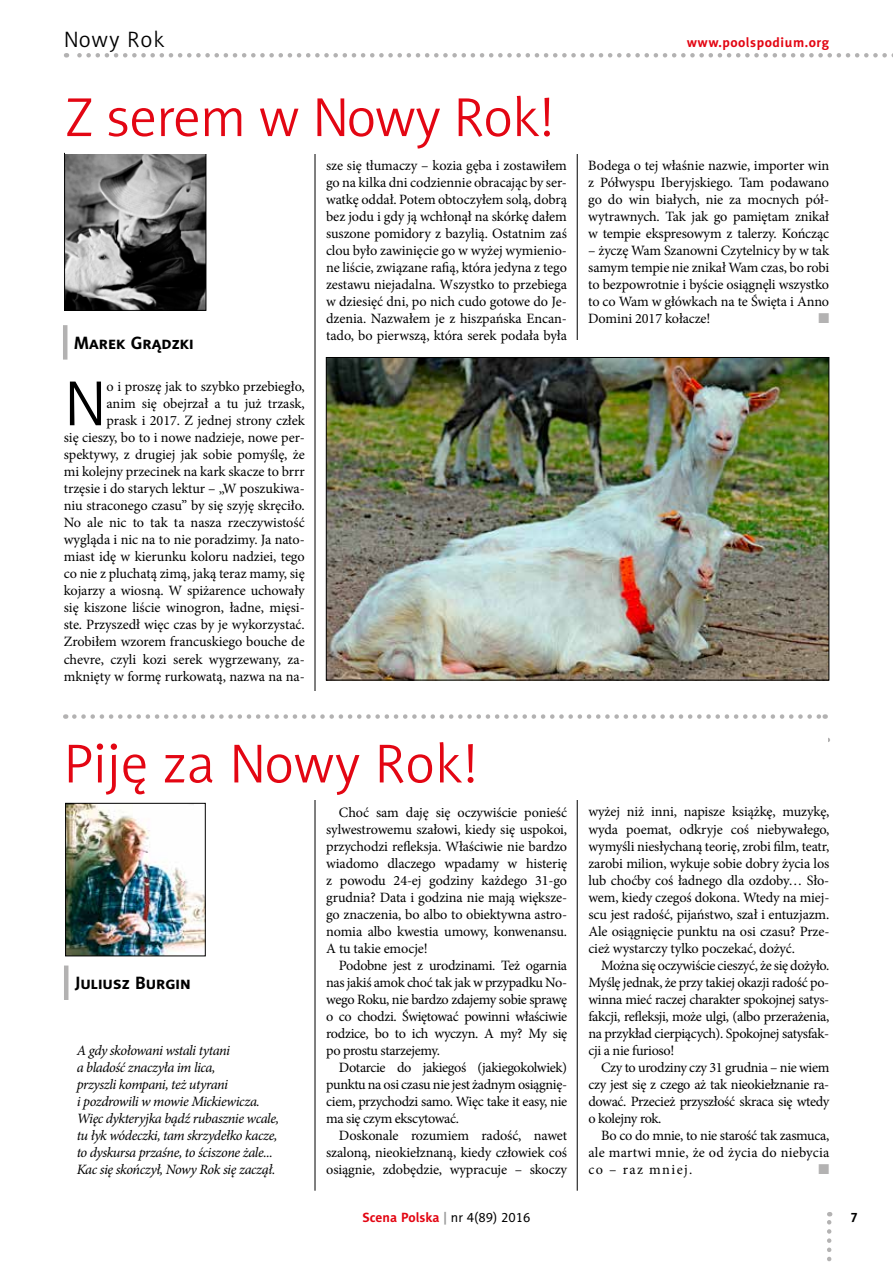
<style>
.page{position:relative;width:893px;height:1263px;background:#fff}
.page>*{position:absolute;margin:0;border:0;box-sizing:border-box;transform-origin:0 0}
.t1{font:64.35px "Naomi Sans EFN Light";color:#000}
.t2{font:55.5px "Naomi Sans EFN Light";letter-spacing:-.015em;color:#e30613}
.t3{font:22.5px "Naomi Sans EFN Light";letter-spacing:.04em;color:#000}
.t4{font:700 18px "Naomi Sans EFN";color:#000}
.t5{font:14.25px/17px "Minion Pro";letter-spacing:-.01em;color:#000;text-align:justify}
.t6{font:italic 14.25px/17px "Minion Pro";letter-spacing:-.03em;color:#000}
.t7{font:14.25px "Zapf Dingbats ITC";color:#b3b2b2}
.t8{font:700 13.5px "Naomi Sans EFN";color:#e30613}
.t9{font:700 13.5px "Naomi Sans EFN";letter-spacing:.04em;color:#e30613}
.t10{font:700 13.5px "Naomi Sans EFN";color:#000}
.s1{color:#9d9d9c}
.s2{font-weight:400;color:#000}
</style>
<div class="page">
<svg style="left:827px;top:1212px;width:4px;height:50px"></svg>
<hr style="left:315px;top:85px;width:1px;height:1106px;background:#000">
<hr style="left:577px;top:85px;width:1px;height:1106px;background:#000">
<svg style="left:66px;top:53px;width:827px;height:5px"></svg>
<div style="left:326px;top:340px;width:503px;height:351px;background:#fff"></div>
<hr style="left:63px;top:325px;width:4px;height:35px;background:#b3b2b2">
<img style="left:66px;top:155px;width:138px;height:154px">
<div style="left:64px;top:153px;width:142px;height:158px;border:1px solid #000"></div>
<div style="left:63px;top:691px;width:764px;height:40px;background:#fff"></div>
<svg style="left:74px;top:714px;width:752px;height:5px"></svg>
<div style="left:65px;top:85px;width:764px;height:68px;background:#fff"></div>
<img style="left:328px;top:359px;width:499px;height:319px">
<div style="left:326px;top:357px;width:503px;height:323px;border:1px solid #000"></div>
<hr style="left:64px;top:965px;width:4px;height:35px;background:#b3b2b2">
<img style="left:67px;top:805px;width:137px;height:149px">
<div style="left:65px;top:803px;width:141px;height:153px;border:1px solid #000"></div>
<div style="left:64px;top:731px;width:764px;height:68px;background:#fff"></div>
<h3 class="t3" style="left:64px;top:26px;width:103px">Nowy Rok</h3>
<h2 class="t2" style="left:65px;top:86px;width:491px">Z serem w Nowy Rok!</h2>
<p class="t4" style="left:74px;top:332px;width:122px">Marek Grądzki</p>
<p class="t5" style="left:64px;top:378px;width:242px;text-align:right">o i proszę jak to szybko przebiegło,<br>anim się obejrzał a tu już trzask,<br>prask i 2017. Z jednej strony człek<br>się cieszy, bo to i nowe nadzieje, nowe per&shy;spektywy, z drugiej jak sobie pomyślę, że mi kolejny przecinek na kark skacze to brrr trzęsie i do starych lektur – „W poszukiwa&shy;niu straconego czasu” by się szyję skręciło.<br>No ale nic to tak ta nasza rzeczywistość wygląda i nic na to nie poradzimy. Ja nato&shy;miast idę w kierunku koloru nadziei, tego co nie z pluchatą zimą, jaką teraz mamy, się kojarzy a wiosną. W spiżarence uchowały się kiszone liście winogron, ładne, mięsi&shy;ste. Przyszedł więc czas by je wykorzystać.<br>Zrobiłem wzorem francuskiego bouche de chevre, czyli kozi serek wygrzewany, za&shy;mknięty w formę rurkowatą, nazwa na na-</p>
<h1 class="t1" style="left:64px;top:367px;width:45px">N</h1>
<p class="t5" style="left:326px;top:157px;width:242px">sze się tłumaczy – kozia gęba i zostawiłem go na kilka dni codziennie obracając by ser&shy;watkę oddał. Potem obtoczyłem solą, dobrą bez jodu i gdy ją wchłonął na skórkę dałem suszone pomidory z bazylią. Ostatnim zaś clou było zawinięcie go w wyżej wymienio&shy;ne liście, związane rafią, która jedyna z tego zestawu niejadalna. Wszystko to przebiega w dziesięć dni, po nich cudo gotowe do Je&shy;dzenia. Nazwałem je z hiszpańska Encan&shy;tado, bo pierwszą, która serek podała była</p>
<p class="t9" style="left:687px;top:34px;width:144px">www.poolspodium.org</p>
<p class="t5" style="left:588px;top:157px;width:242px">Bodega o tej właśnie nazwie, importer win z Półwyspu Iberyjskiego. Tam podawano go do win białych, nie za mocnych pół&shy;wytrawnych. Tak jak go pamiętam znikał w tempie ekspresowym z talerzy. Kończąc</p>
<p class="t5" style="left:588px;top:242px;width:242px">– życzę Wam Szanowni Czytelnicy by w tak samym tempie nie znikał Wam czas, bo robi to bezpowrotnie i byście osiągnęli wszystko to co Wam w główkach na te Święta i Anno Domini 2017 kołacze!</p>
<p class="t7" style="left:818px;top:312px;width:12px">■</p>
<h2 class="t2" style="left:64px;top:732px;width:416px">Piję za Nowy Rok!</h2>
<p class="t4" style="left:75px;top:972px;width:118px">Juliusz Burgin</p>
<p class="t6" style="left:77px;top:1041px;width:204px">A gdy skołowani wstali tytani<br>a bladość znaczyła im lica,<br>przyszli kompani, też utyrani<br>i pozdrowili w mowie Mickiewicza.<br>Więc dykteryjka bądź rubasznie wcale, tu łyk wódeczki, tam skrzydełko kacze, to dyskursa przaśne, to ściszone żale...<br>Kac się skończył, Nowy Rok się zaczął.</p>
<p class="t5" style="left:326px;top:803px;width:242px;text-indent:13px">Choć sam daję się oczywiście ponieść sylwestrowemu szałowi, kiedy się uspokoi, przychodzi refleksja. Właściwie nie bardzo wiadomo dlaczego wpadamy w histerię z powodu 24-ej godziny każdego 31-go grudnia? Data i godzina nie mają większe&shy;go znaczenia, bo albo to obiektywna astro&shy;nomia albo kwestia umowy, konwenansu.<br>A tu takie emocje!</p>
<p class="t5" style="left:326px;top:957px;width:242px;text-indent:13px">Podobne jest z urodzinami. Też ogarnia nas jakiś amok choć tak jak w przypadku No&shy;wego Roku, nie bardzo zdajemy sobie sprawę o co chodzi. Świętować powinni właściwie rodzice, bo to ich wyczyn. A my? My się po prostu starzejemy.</p>
<p class="t5" style="left:326px;top:1059px;width:242px;text-indent:13px">Dotarcie do jakiegoś (jakiegokolwiek) punktu na osi czasu nie jest żadnym osiągnię&shy;ciem, przychodzi samo. Więc take it easy, nie ma się czym ekscytować.</p>
<p class="t5" style="left:326px;top:1127px;width:242px;text-indent:13px">Doskonale rozumiem radość, nawet szaloną, nieokiełznaną, kiedy człowiek coś osiągnie, zdobędzie, wypracuje – skoczy</p>
<p class="t5" style="left:588px;top:803px;width:242px">wyżej niż inni, napisze książkę, muzykę, wyda poemat, odkryje coś niebywałego, wymyśli niesłychaną teorię, zrobi film, teatr, zarobi milion, wykuje sobie dobry życia los lub choćby coś ładnego dla ozdoby… Sło&shy;wem, kiedy czegoś dokona. Wtedy na miej&shy;scu jest radość, pijaństwo, szał i entuzjazm.<br>Ale osiągnięcie punktu na osi czasu? Prze&shy;cież wystarczy tylko poczekać, dożyć.</p>
<p class="t5" style="left:588px;top:957px;width:242px;text-indent:13px">Można się oczywiście cieszyć, że się dożyło.<br>Myślę jednak, że przy takiej okazji radość po&shy;winna mieć raczej charakter spokojnej satys&shy;fakcji, refleksji, może ulgi, (albo przerażenia, na przykład cierpiących). Spokojnej satysfak&shy;cji a nie furioso!</p>
<p class="t5" style="left:588px;top:1059px;width:242px;text-indent:13px">Czy to urodziny czy 31 grudnia – nie wiem czy jest się z czego aż tak nieokiełznanie ra&shy;dować. Przecież przyszłość skraca się wtedy o kolejny rok.</p>
<p class="t5" style="left:588px;top:1127px;width:242px;text-indent:13px">Bo co do mnie, to nie starość tak zasmuca, ale martwi mnie, że od życia do niebycia co – raz mniej.</p>
<p class="t7" style="left:818px;top:1162px;width:12px">■</p>
<p class="t8" style="left:362px;top:1209px;width:170px">Scena Polska <span class="s1">|</span> <span class="s2">nr 4(89) 2016</span></p>
<p class="t10" style="left:850px;top:1209px;width:9px">7</p>
</div>
